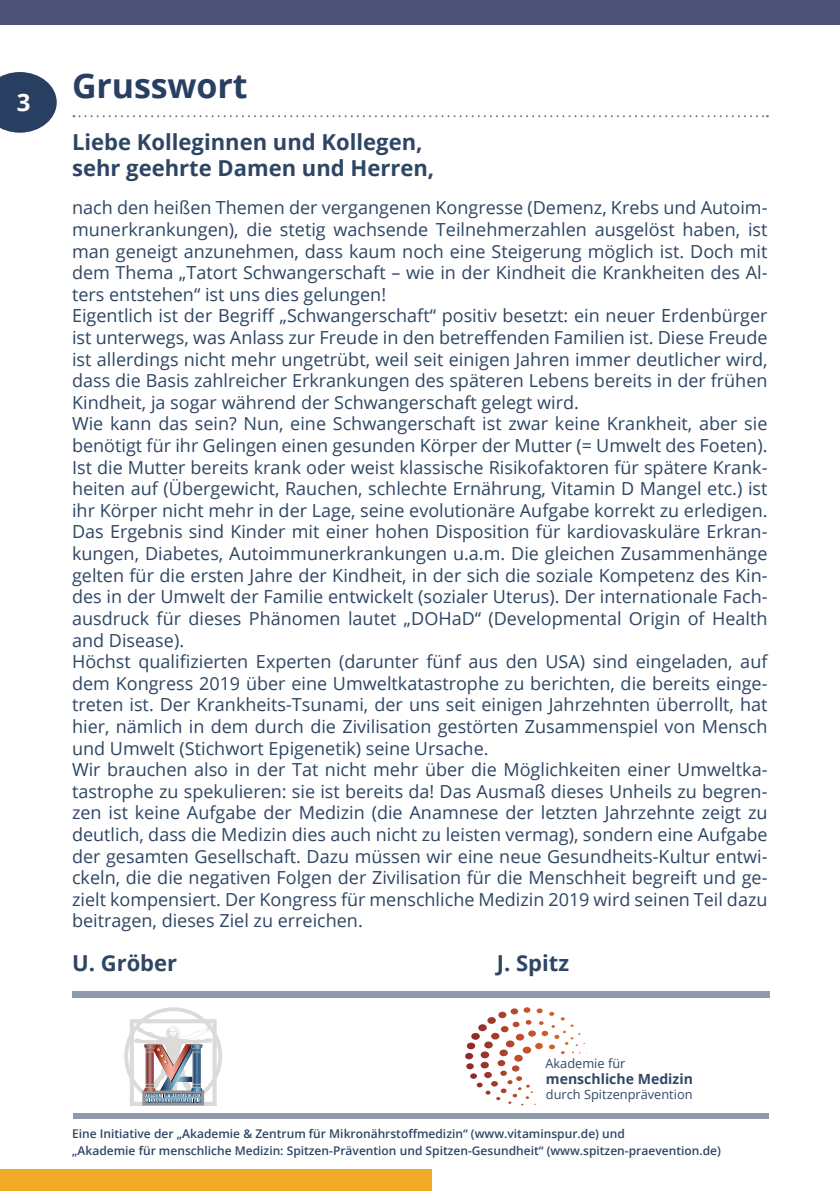
<style>
.page{position:relative;width:840px;height:1191px;background:#fff}
.page>*{position:absolute;margin:0;border:0;box-sizing:border-box;transform-origin:0 0}
.t1{font:700 34px "Open Sans";letter-spacing:-.005em;color:#293f62}
.t2{font:700 24px "Open Sans";color:#fff}
.t3{font:700 22px/26.4px "Open Sans";color:#2e4664}
.t4{font:18px/21.6px "Open Sans";color:#2e4664}
.t5{font:700 14px "Open Sans";color:#314865}
.t6{font:12.8px "Open Sans";color:#314865}
.t7{font:600 12px/16.8px "Open Sans";color:#2e4664}
</style>
<div class="page">
<svg style="left:124px;top:1007px;width:98px;height:99px"></svg>
<img style="left:478px;top:1007px;width:95px;height:29px">
<div style="left:0;top:1169px;width:431px;height:22px;background:#f2ab26"></div>
<div style="left:0;top:0;width:839px;height:24px;background:#4d5377"></div>
<svg style="left:73px;top:115px;width:694px;height:2px"></svg>
<svg style="left:0;top:72px;width:57px;height:61px;background:#4c5f7c"></svg>
<h2 class="t2" style="left:17px;top:92px;width:15px">3</h2>
<h1 class="t1" style="left:72px;top:72px;width:177px">Grusswort</h1>
<p class="t3" style="left:72px;top:131px;width:363px">Liebe Kolleginnen und Kollegen, sehr geehrte Damen und Herren,</p>
<p class="t4" style="left:72px;top:199px;width:696px">nach den heißen Themen der vergangenen Kongresse (Demenz, Krebs und Autoim&shy;munerkrankungen), die stetig wachsende Teilnehmerzahlen ausgelöst haben, ist man geneigt anzunehmen, dass kaum noch eine Steigerung möglich ist. Doch mit dem Thema „Tatort Schwangerschaft – wie in der Kindheit die Krankheiten des Al&shy;ters entstehen“ ist uns dies gelungen!<br>Eigentlich ist der Begriff „Schwangerschaft“ positiv besetzt: ein neuer Erdenbürger ist unterwegs, was Anlass zur Freude in den betreffenden Familien ist. Diese Freude ist allerdings nicht mehr ungetrübt, weil seit einigen Jahren immer deutlicher wird, dass die Basis zahlreicher Erkrankungen des späteren Lebens bereits in der frühen Kindheit, ja sogar während der Schwangerschaft gelegt wird.<br>Wie kann das sein? Nun, eine Schwangerschaft ist zwar keine Krankheit, aber sie benötigt für ihr Gelingen einen gesunden Körper der Mutter (= Umwelt des Foeten).<br>Ist die Mutter bereits krank oder weist klassische Risikofaktoren für spätere Krank&shy;heiten auf (Übergewicht, Rauchen, schlechte Ernährung, Vitamin D Mangel etc.) ist ihr Körper nicht mehr in der Lage, seine evolutionäre Aufgabe korrekt zu erledigen.<br>Das Ergebnis sind Kinder mit einer hohen Disposition für kardiovaskuläre Erkran&shy;kungen, Diabetes, Autoimmunerkrankungen u.a.m. Die gleichen Zusammenhänge gelten für die ersten Jahre der Kindheit, in der sich die soziale Kompetenz des Kin&shy;des in der Umwelt der Familie entwickelt (sozialer Uterus). Der internationale Fach&shy;ausdruck für dieses Phänomen lautet „DOHaD“ (Developmental Origin of Health and Disease).<br>Höchst qualifizierten Experten (darunter fünf aus den USA) sind eingeladen, auf dem Kongress 2019 über eine Umweltkatastrophe zu berichten, die bereits einge&shy;treten ist. Der Krankheits-Tsunami, der uns seit einigen Jahrzehnten überrollt, hat hier, nämlich in dem durch die Zivilisation gestörten Zusammenspiel von Mensch und Umwelt (Stichwort Epigenetik) seine Ursache.<br>Wir brauchen also in der Tat nicht mehr über die Möglichkeiten einer Umweltka&shy;tastrophe zu spekulieren: sie ist bereits da! Das Ausmaß dieses Unheils zu begren&shy;zen ist keine Aufgabe der Medizin (die Anamnese der letzten Jahrzehnte zeigt zu deutlich, dass die Medizin dies auch nicht zu leisten vermag), sondern eine Aufgabe der gesamten Gesellschaft. Dazu müssen wir eine neue Gesundheits-Kultur entwi&shy;ckeln, die die negativen Folgen der Zivilisation für die Menschheit begreift und ge&shy;zielt kompensiert. Der Kongress für menschliche Medizin 2019 wird seinen Teil dazu beitragen, dieses Ziel zu erreichen.</p>
<p class="t3" style="left:72px;top:951px;width:107px">U. Gröber</p>
<p class="t3" style="left:496px;top:951px;width:74px">J. Spitz</p>
<p class="t6" style="left:545px;top:1058px;width:81px">Akademie für</p>
<p class="t5" style="left:545px;top:1073px;width:148px">menschliche Medizin</p>
<p class="t6" style="left:545px;top:1089px;width:148px">durch Spitzenprävention</p>
<p class="t7" style="left:72px;top:1124px;width:650px">Eine Initiative der „Akademie &amp; Zentrum für Mikronährstoffmedizin“ (www.vitaminspur.de) und<br>„Akademie für menschliche Medizin: Spitzen-Prävention und Spitzen-Gesundheit“ (www.spitzen-praevention.de)</p>
</div>
